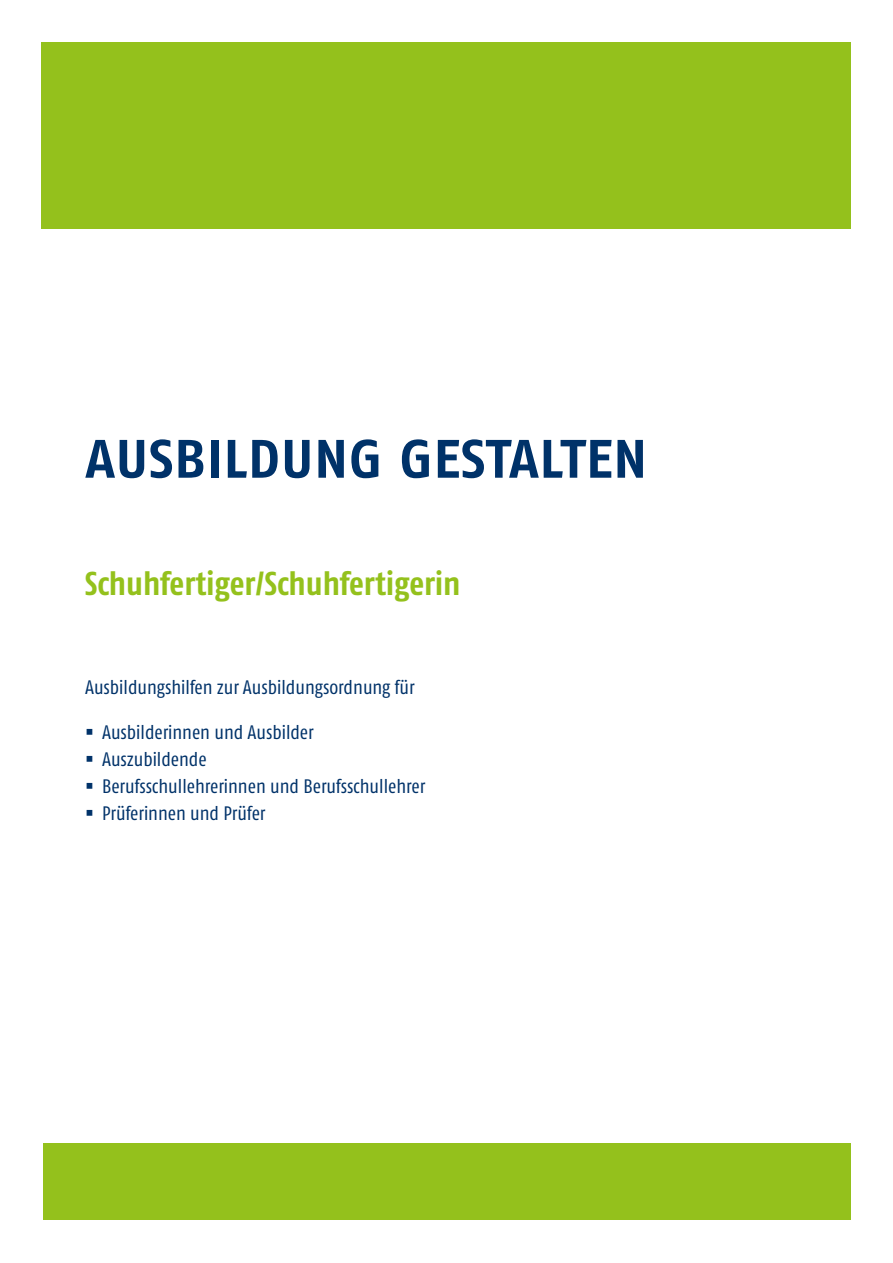
<style>
.page{position:relative;width:893px;height:1263px;background:#fff}
.page>*{position:absolute;margin:0;border:0;box-sizing:border-box;transform-origin:0 0}
.t1{font:700 54px "Fago Pro";letter-spacing:.01em;color:#003269}
.t2{font:700 condensed 33px "Fago Pro";letter-spacing:-.005em;color:#94c11c}
.t3{font:condensed 19.5px "Fago Pro";color:#003269}
</style>
<div class="page">
<div style="left:42px;top:43px;width:809px;height:186px;background:#94c11c"></div>
<div style="left:43px;top:1143px;width:807px;height:77px;background:#94c11c"></div>
<h1 class="t1" style="left:85px;top:426px;width:563px">AUSBILDUNG GESTALTEN</h1>
<h1 class="t2" style="left:85px;top:563px;width:377px">Schuhfertiger/Schuhfertigerin</h1>
<p class="t3" style="left:85px;top:675px;width:331px">Ausbildungshilfen zur Ausbildungsordnung für</p>
<p class="t3" style="left:102px;top:720px;width:213px">Ausbilderinnen und Ausbilder</p>
<p class="t3" style="left:102px;top:747px;width:106px">Auszubildende</p>
<p class="t3" style="left:102px;top:774px;width:325px">Berufsschullehrerinnen und Berufsschullehrer</p>
<p class="t3" style="left:102px;top:801px;width:165px">Prüferinnen und Prüfer</p>
</div>
